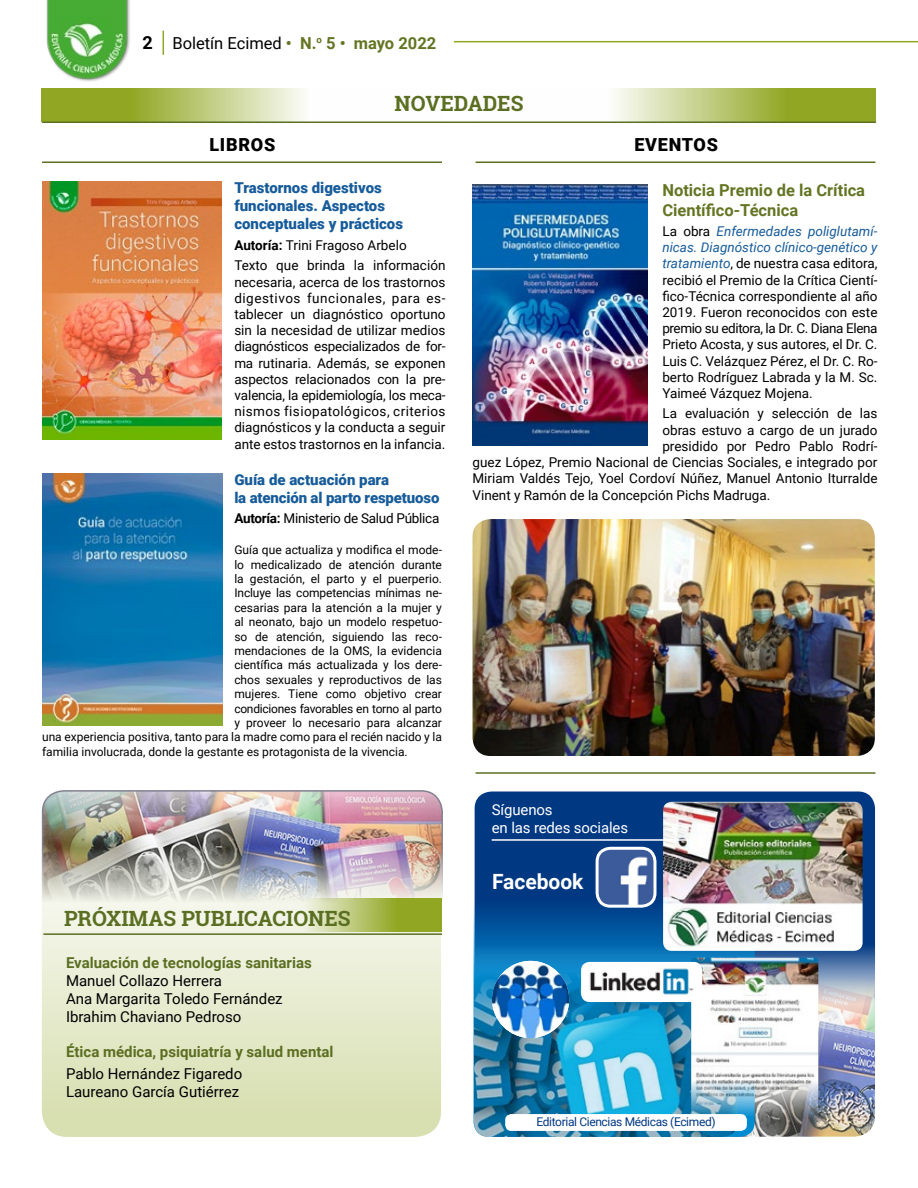
<style>
.page{position:relative;width:918px;height:1188px;background:#fff}
.page>*{position:absolute;margin:0;border:0;box-sizing:border-box;transform-origin:0 0}
.t1{font:700 21px "Roboto Slab";color:#5b6f22}
.t2{font:700 21px "Roboto";color:#fff}
.t3{font:900 18px "Roboto";letter-spacing:.04em;color:#000}
.t4{font:700 18px "Roboto";color:#000}
.t5{font:700 16.5px/19.8px "Roboto";color:#637523}
.t6{font:16.5px "Roboto";color:#000}
.t7{font:15px/18px "Roboto";color:#000}
.t8{font:900 15px/18px "Roboto";color:#165b9a}
.t9{font:700 15px "Roboto";color:#5b6f22}
.t10{font:15px/18px "Roboto";letter-spacing:-.01em;color:#fff}
.t11{font:13.5px/16.2px "Roboto";color:#000;text-align:justify}
.t12{font:13.5px "Roboto";letter-spacing:-.02em;color:#000}
.t13{font:12px "Roboto";color:#000}
.t14{font:12px "Roboto";letter-spacing:-.02em;color:#000}
.t15{font:12px "Roboto";letter-spacing:-.03em;color:#003882}
.s1{font-weight:700;color:#637523}
.s2{font-weight:700}
.s3{font-style:italic;color:#165b9a}
</style>
<div class="page">
<hr style="left:454px;top:41px;width:464px;height:1px;background:#91a723">
<img style="left:46px;top:0;width:84px;height:82px">
<svg style="left:163px;top:31px;width:1px;height:24px"></svg>
<img style="left:42px;top:790px;width:399px;height:347px;border-radius:26px">
<svg style="left:234px;top:899px;width:208px;height:33px;background:#c7d190"></svg>
<svg style="left:475px;top:88px;width:400px;height:34px"></svg>
<svg style="left:42px;top:88px;width:400px;height:34px"></svg>
<hr style="left:42px;top:162px;width:400px;height:1px;background:#5b6f22">
<hr style="left:42px;top:122px;width:834px;height:1px;background:#5b6f22">
<hr style="left:476px;top:162px;width:399px;height:1px;background:#5b6f22">
<hr style="left:476px;top:772px;width:399px;height:2px;background:#5b6f22">
<img style="left:42px;top:182px;width:180px;height:258px">
<img style="left:42px;top:473px;width:180px;height:252px">
<hr style="left:43px;top:933px;width:399px;height:2px;background:#5b6f22">
<img style="left:473px;top:184px;width:175px;height:262px">
<img style="left:472px;top:519px;width:403px;height:237px">
<div style="left:475px;top:792px;width:400px;height:345px;background:#003882;border-radius:17px"></div>
<img style="left:818px;top:965px;width:57px;height:172px">
<svg style="left:474px;top:869px;width:281px;height:268px"></svg>
<img style="left:474px;top:972px;width:217px;height:165px">
<img style="left:691px;top:958px;width:127px;height:179px">
<img style="left:581px;top:962px;width:121px;height:40px">
<div style="left:505px;top:1114px;width:242px;height:17px;background:#fff;border-radius:6px"></div>
<img style="left:492px;top:961px;width:77px;height:77px;border-radius:39px">
<img style="left:663px;top:802px;width:200px;height:149px">
<img style="left:597px;top:848px;width:58px;height:58px">
<div style="left:596px;top:847px;width:61px;height:61px;border:3px solid #fff;border-radius:13px"></div>
<hr style="left:492px;top:839px;width:199px;height:2px;background:#fff">
<h2 class="t4" style="left:142px;top:30px;width:12px">2</h2>
<p class="t6" style="left:172px;top:31px;width:265px">Boletín Ecimed <span class="s1">• N.</span><sup>o</sup> <span class="s1">5 • mayo 2022</span></p>
<h1 class="t1" style="left:395px;top:89px;width:130px">NOVEDADES</h1>
<h2 class="t3" style="left:209px;top:132px;width:67px">LIBROS</h2>
<h2 class="t3" style="left:635px;top:132px;width:85px">EVENTOS</h2>
<p class="t8" style="left:234px;top:178px;width:170px">Trastornos digestivos funcionales. Aspectos conceptuales y prácticos</p>
<p class="t11" style="left:234px;top:234px;width:213px;line-height:20.4px"><span class="s2">Autoría:</span> Trini Fragoso Arbelo<br>Texto que brinda la información</p>
<p class="t11" style="left:234px;top:273px;width:213px">necesaria, acerca de los trastornos digestivos funcionales, para es&shy;tablecer un diagnóstico oportuno sin la necesidad de utilizar medios diagnósticos especializados de for&shy;ma rutinaria. Además, se exponen aspectos relacionados con la pre&shy;valencia, la epidemiología, los meca&shy;nismos fisiopatológicos, criterios diagnósticos y la conducta a seguir ante estos trastornos en la infancia.</p>
<p class="t8" style="left:234px;top:470px;width:207px">Guía de actuación para<br>la atención al parto respetuoso</p>
<p class="t12" style="left:234px;top:509px;width:206px"><span class="s2">Autoría:</span> Ministerio de Salud Pública</p>
<p class="t13" style="left:234px;top:542px;width:209px">Guía que actualiza y modifica el mode-</p>
<p class="t13" style="left:234px;top:556px;width:209px">lo medicalizado de atención durante</p>
<p class="t13" style="left:234px;top:570px;width:209px">la gestación, el parto y el puerperio.</p>
<p class="t13" style="left:234px;top:585px;width:209px">Incluye las competencias mínimas ne-</p>
<p class="t13" style="left:234px;top:599px;width:209px">cesarias para la atención a la mujer y</p>
<p class="t13" style="left:234px;top:614px;width:209px">al neonato, bajo un modelo respetuo-</p>
<p class="t13" style="left:234px;top:628px;width:209px">so de atención, siguiendo las reco-</p>
<p class="t13" style="left:234px;top:642px;width:209px">mendaciones de la OMS, la evidencia</p>
<p class="t13" style="left:234px;top:657px;width:209px">científica más actualizada y los dere-</p>
<p class="t13" style="left:234px;top:671px;width:209px">chos sexuales y reproductivos de las</p>
<p class="t13" style="left:234px;top:686px;width:209px">mujeres. Tiene como objetivo crear</p>
<p class="t14" style="left:234px;top:700px;width:209px">condiciones favorables en torno al parto</p>
<p class="t13" style="left:234px;top:714px;width:209px">y proveer lo necesario para alcanzar</p>
<p class="t13" style="left:42px;top:729px;width:401px">una experiencia positiva, tanto para la madre como para el recién nacido y la</p>
<p class="t13" style="left:42px;top:743px;width:367px">familia involucrada, donde la gestante es protagonista de la vivencia.</p>
<h1 class="t1" style="left:64px;top:904px;width:288px">PRÓXIMAS PUBLICACIONES</h1>
<p class="t9" style="left:66px;top:952px;width:247px">Evaluación de tecnologías sanitarias</p>
<p class="t7" style="left:66px;top:971px;width:218px">Manuel Collazo Herrera<br>Ana Margarita Toledo Fernández<br>Ibrahim Chaviano Pedroso</p>
<p class="t9" style="left:66px;top:1041px;width:269px">Ética médica, psiquiatría y salud mental</p>
<p class="t7" style="left:66px;top:1064px;width:178px">Pablo Hernández Figaredo<br>Laureano García Gutiérrez</p>
<p class="t5" style="left:662px;top:179px;width:204px">Noticia Premio de la Crítica<br>Científico-Técnica</p>
<p class="t11" style="left:662px;top:223px;width:217px">La obra <span class="s3">Enfermedades poliglutamí&shy;nicas. Diagnóstico clínico-genético y tratamiento</span>, de nuestra casa editora, recibió el Premio de la Crítica Cientí&shy;fico-Técnica correspondiente al año 2019. Fueron reconocidos con este premio su editora, la Dr. C. Diana Elena Prieto Acosta, y sus autores, el Dr. C.<br>Luis C. Velázquez Pérez, el Dr. C. Ro&shy;berto Rodríguez Labrada y la M. Sc.<br>Yaimeé Vázquez Mojena.</p>
<p class="t11" style="left:662px;top:405px;width:217px">La evaluación y selección de las</p>
<p class="t11" style="left:662px;top:421px;width:217px">obras estuvo a cargo de un jurado</p>
<p class="t11" style="left:662px;top:437px;width:217px">presidido por Pedro Pablo Rodrí-</p>
<p class="t11" style="left:473px;top:454px;width:406px">guez López, Premio Nacional de Ciencias Sociales, e integrado por</p>
<p class="t11" style="left:473px;top:470px;width:407px">Miriam Valdés Tejo, Yoel Cordoví Núñez, Manuel Antonio Iturralde</p>
<p class="t11" style="left:473px;top:486px;width:299px">Vinent y Ramón de la Concepción Pichs Madruga.</p>
<p class="t10" style="left:492px;top:800px;width:138px">Síguenos<br>en las redes sociales</p>
<h1 class="t2" style="left:492px;top:867px;width:93px">Facebook</h1>
<p class="t15" style="left:537px;top:1114px;width:181px">Editorial Ciencias Médicas (Ecimed)</p>
</div>
